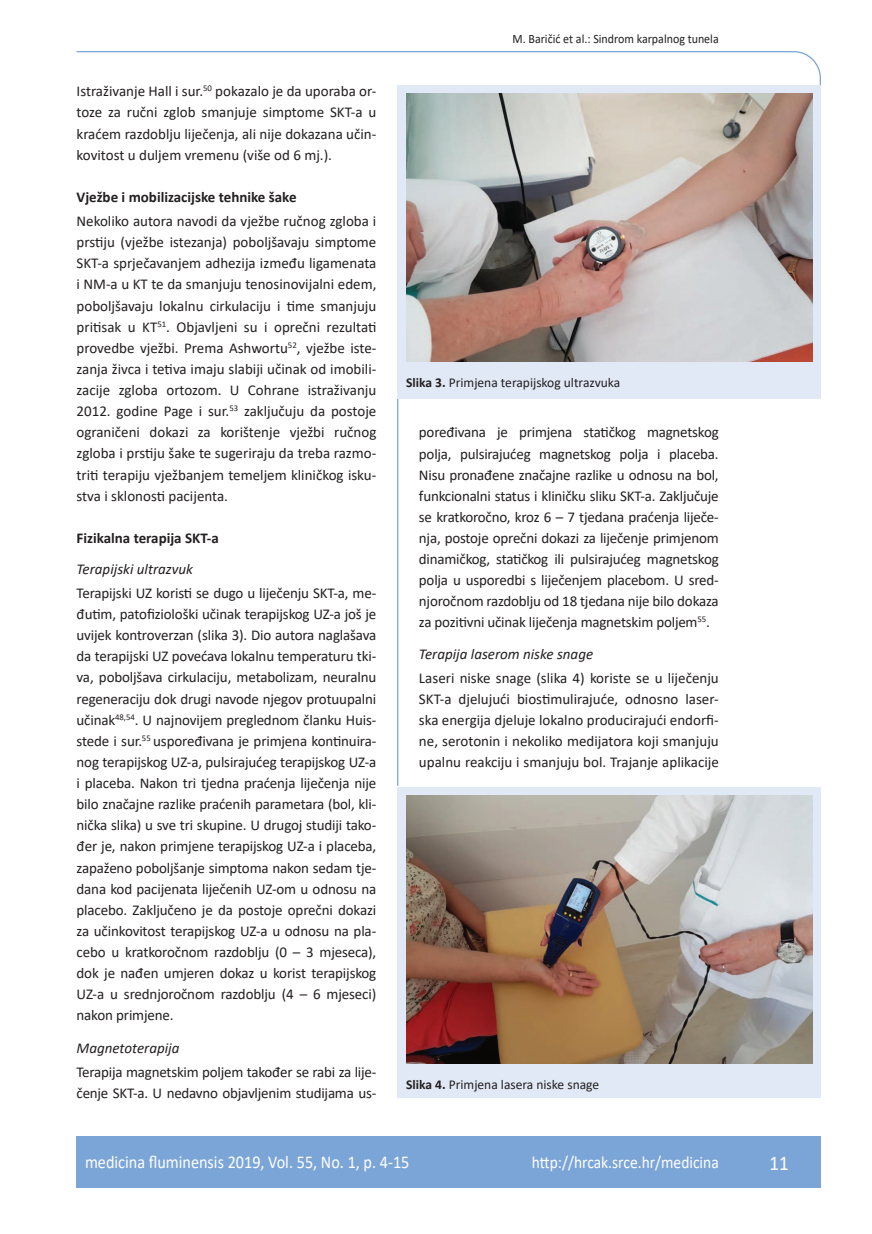
<style>
.page{position:relative;width:872px;height:1234px;background:#fff}
.page>*{position:absolute;margin:0;border:0;box-sizing:border-box;transform-origin:0 0}
.t1{font:21px "Calibri";color:#fff;scale:.9 1}
.t2{font:18px "Calibri";color:#fff;scale:.9 1}
.t3{font:17.25px "Calibri";color:#fff;scale:.9 1}
.osnovni_tekst{font:15px/21.1px "Calibri";letter-spacing:-.01em;color:#231f20;text-align:justify}
.podpodnaslov{font:italic 15px "Calibri";color:#231f20}
.podnaslov{font:700 15px "Calibri";color:#231f20}
.potpis_slika{font:13.5px "Calibri";color:#231f20}
.glava{font:12.75px "Calibri";color:#231f20;scale:.94 1}
.s1{font-weight:700}
</style>
<div class="page">
<svg style="left:76px;top:51px;width:745px;height:275px"></svg>
<hr style="left:397px;top:398px;width:1px;height:387px;background:#7ca5d7">
<div style="left:77px;top:1135px;width:744px;height:51px;background:#7ca5d7"></div>
<div style="left:398px;top:85px;width:423px;height:313px;background:#e1e9f6"></div>
<img style="left:406px;top:94px;width:406px;height:267px">
<div style="left:398px;top:787px;width:423px;height:310px;background:#e1e9f6"></div>
<img style="left:406px;top:795px;width:406px;height:268px">
<p class="osnovni_tekst" style="left:77px;top:80px;width:301px">Istraživanje Hall i sur.<sup>50</sup> pokazalo je da uporaba or&shy;toze za ručni zglob smanjuje simptome SKT-a u kraćem razdoblju liječenja, ali nije dokazana učin&shy;kovitost u duljem vremenu (više od 6 mj.).</p>
<p class="podnaslov" style="left:77px;top:186px;width:222px">Vježbe i mobilizacijske tehnike šake</p>
<p class="osnovni_tekst" style="left:77px;top:210px;width:301px">Nekoliko autora navodi da vježbe ručnog zgloba i prstiju (vježbe istezanja) poboljšavaju simptome SKT-a sprječavanjem adhezija između ligamenata i NM-a u KT te da smanjuju tenosinovijalni edem, poboljšavaju lokalnu cirkulaciju i time smanjuju pritisak u KT<sup>51</sup>. Objavljeni su i oprečni rezultati provedbe vježbi. Prema Ashwortu<sup>52</sup>, vježbe iste&shy;zanja živca i tetiva imaju slabiji učinak od imobili&shy;zacije zgloba ortozom. U Cohrane istraživanju 2012. godine Page i sur.<sup>53</sup> zaključuju da postoje ograničeni dokazi za korištenje vježbi ručnog zgloba i prstiju šake te sugeriraju da treba razmo&shy;triti terapiju vježbanjem temeljem kliničkog isku&shy;stva i sklonosti pacijenta.</p>
<p class="podnaslov" style="left:77px;top:527px;width:144px">Fizikalna terapija SKT-a</p>
<p class="podpodnaslov" style="left:77px;top:558px;width:118px">Terapijski ultrazvuk</p>
<p class="osnovni_tekst" style="left:77px;top:581px;width:301px">Terapijski UZ koristi se dugo u liječenju SKT-a, me&shy;đutim, patofiziološki učinak terapijskog UZ-a još je uvijek kontroverzan (slika 3). Dio autora naglašava da terapijski UZ povećava lokalnu temperaturu tki&shy;va, poboljšava cirkulaciju, metabolizam, neuralnu regeneraciju dok drugi navode njegov protuupalni učinak<sup>48,54</sup>. U najnovijem preglednom članku Huis&shy;stede i sur.<sup>55</sup> uspoređivana je primjena kontinuira&shy;nog terapijskog UZ-a, pulsirajućeg terapijskog UZ-a i placeba. Nakon tri tjedna praćenja liječenja nije bilo značajne razlike praćenih parametara (bol, kli&shy;nička slika) u sve tri skupine. U drugoj studiji tako&shy;đer je, nakon primjene terapijskog UZ-a i placeba, zapaženo poboljšanje simptoma nakon sedam tje&shy;dana kod pacijenata liječenih UZ-om u odnosu na placebo. Zaključeno je da postoje oprečni dokazi za učinkovitost terapijskog UZ-a u odnosu na pla&shy;cebo u kratkoročnom razdoblju (0 – 3 mjeseca), dok je nađen umjeren dokaz u korist terapijskog UZ-a u srednjoročnom razdoblju (4 – 6 mjeseci) nakon primjene.</p>
<p class="podpodnaslov" style="left:77px;top:1037px;width:104px">Magnetoterapija</p>
<p class="osnovni_tekst" style="left:77px;top:1060px;width:301px">Terapija magnetskim poljem također se rabi za lije&shy;čenje SKT-a. U nedavno objavljenim studijama us-</p>
<p class="glava" style="left:512px;top:29px;width:221px">M. Baričić et al.: Sindrom karpalnog tunela</p>
<p class="potpis_slika" style="left:406px;top:373px;width:215px"><span class="s1">Slika 3.</span> Primjena terapijskog ultrazvuka</p>
<p class="osnovni_tekst" style="left:419px;top:421px;width:301px">poređivana je primjena statičkog magnetskog polja, pulsirajućeg magnetskog polja i placeba.<br>Nisu pronađene značajne razlike u odnosu na bol, funkcionalni status i kliničku sliku SKT-a. Zaključuje se kratkoročno, kroz 6 – 7 tjedana praćenja liječe&shy;nja, postoje oprečni dokazi za liječenje primjenom dinamičkog, statičkog ili pulsirajućeg magnetskog polja u usporedbi s liječenjem placebom. U sred&shy;njoročnom razdoblju od 18 tjedana nije bilo dokaza za pozitivni učinak liječenja magnetskim poljem<sup>55</sup>.</p>
<p class="podpodnaslov" style="left:419px;top:643px;width:176px">Terapija laserom niske snage</p>
<p class="osnovni_tekst" style="left:419px;top:666px;width:301px">Laseri niske snage (slika 4) koriste se u liječenju SKT-a djelujući biostimulirajuće, odnosno laser&shy;ska energija djeluje lokalno producirajući endorfi&shy;ne, serotonin i nekoliko medijatora koji smanjuju upalnu reakciju i smanjuju bol. Trajanje aplikacije</p>
<p class="potpis_slika" style="left:406px;top:1074px;width:194px"><span class="s1">Slika 4.</span> Primjena lasera niske snage</p>
<p class="t2" style="left:85px;top:1149px;width:362px">medicina fluminensis 2019, Vol. 55, No. 1, p. 4-15</p>
<p class="t3" style="left:532px;top:1150px;width:209px">http://hrcak.srce.hr/medicina</p>
<p class="t1" style="left:769px;top:1147px;width:23px">11</p>
</div>
